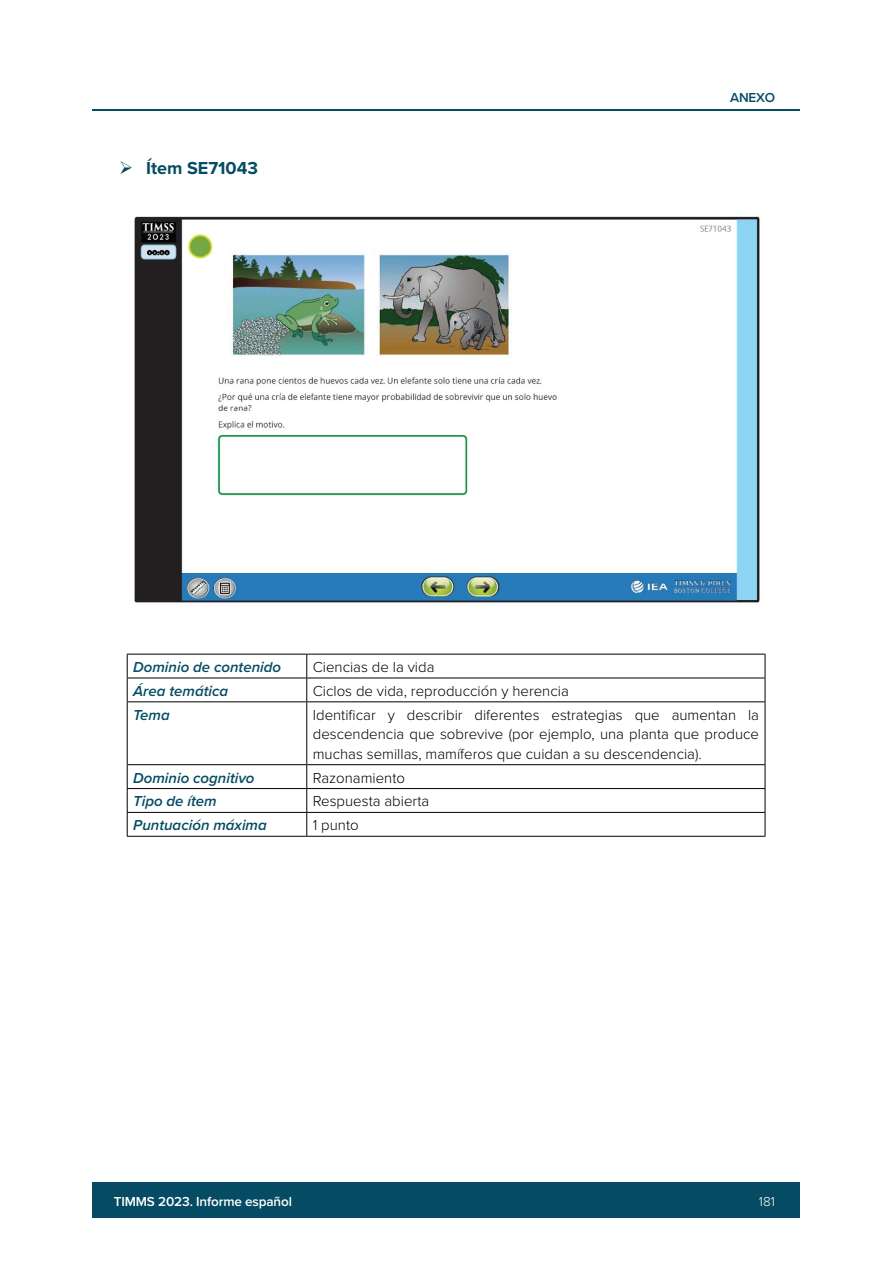
<style>
.page{position:relative;width:893px;height:1263px;background:#fff}
.page>*{position:absolute;margin:0;border:0;box-sizing:border-box;transform-origin:0 0}
.t1{font:700 18px "Proxima Nova";color:#044b63}
.t2{font:300 15px/19.5px "Proxima Nova";color:#000;text-align:justify}
.t3{font:italic 600 15px "Proxima Nova";color:#044b63}
.t4{font:600 13.5px "Proxima Nova";letter-spacing:-.01em;color:#fff}
.t5{font:600 13.5px "Proxima Nova";letter-spacing:-.01em;color:#044b63}
.t6{font:300 13.5px "Proxima Nova";color:#fff}
</style>
<div class="page">
<hr style="left:92px;top:109px;width:708px;height:2px;background:#044b63">
<div style="left:92px;top:1182px;width:708px;height:36px;background:#044b63"></div>
<img style="left:134px;top:216px;width:626px;height:387px">
<hr style="left:127px;top:836px;width:180px;height:1px;background:#000">
<hr style="left:307px;top:836px;width:458px;height:1px;background:#000">
<hr style="left:127px;top:654px;width:180px;height:1px;background:#000">
<hr style="left:307px;top:654px;width:458px;height:1px;background:#000">
<hr style="left:127px;top:678px;width:180px;height:1px;background:#000">
<hr style="left:307px;top:678px;width:458px;height:1px;background:#000">
<hr style="left:127px;top:701px;width:180px;height:1px;background:#000">
<hr style="left:307px;top:701px;width:458px;height:1px;background:#000">
<hr style="left:127px;top:764px;width:180px;height:1px;background:#000">
<hr style="left:307px;top:764px;width:458px;height:1px;background:#000">
<hr style="left:127px;top:788px;width:180px;height:1px;background:#000">
<hr style="left:307px;top:788px;width:458px;height:1px;background:#000">
<hr style="left:127px;top:812px;width:180px;height:1px;background:#000">
<hr style="left:307px;top:812px;width:458px;height:1px;background:#000">
<svg style="left:127px;top:654px;width:1px;height:47px"></svg>
<hr style="left:127px;top:702px;width:1px;height:62px;background:#000">
<svg style="left:127px;top:765px;width:1px;height:71px"></svg>
<svg style="left:306px;top:654px;width:1px;height:47px"></svg>
<svg style="left:765px;top:654px;width:1px;height:47px"></svg>
<hr style="left:306px;top:702px;width:1px;height:62px;background:#000">
<hr style="left:765px;top:702px;width:1px;height:62px;background:#000">
<svg style="left:306px;top:765px;width:1px;height:71px"></svg>
<svg style="left:765px;top:765px;width:1px;height:71px"></svg>
<p class="t1" style="left:119px;top:154px;width:140px">➢ Ítem SE71043</p>
<p class="t5" style="left:730px;top:88px;width:46px">ANEXO</p>
<p class="t3" style="left:133px;top:656px;width:149px">Dominio de contenido</p>
<p class="t2" style="left:313px;top:656px;width:123px">Ciencias de la vida</p>
<p class="t3" style="left:133px;top:680px;width:97px">Área temática</p>
<p class="t2" style="left:313px;top:680px;width:258px">Ciclos de vida, reproducción y herencia</p>
<p class="t3" style="left:133px;top:703px;width:38px">Tema</p>
<p class="t2" style="left:313px;top:704px;width:448px">Identificar y describir diferentes estrategias que aumentan la descendencia que sobrevive (por ejemplo, una planta que produce muchas semillas, mamíferos que cuidan a su descendencia).</p>
<p class="t3" style="left:133px;top:766px;width:123px">Dominio cognitivo</p>
<p class="t2" style="left:313px;top:767px;width:94px">Razonamiento</p>
<p class="t3" style="left:133px;top:790px;width:85px">Tipo de ítem</p>
<p class="t2" style="left:313px;top:791px;width:118px">Respuesta abierta</p>
<p class="t3" style="left:133px;top:814px;width:135px">Puntuación máxima</p>
<p class="t2" style="left:313px;top:815px;width:47px">1 punto</p>
<p class="t4" style="left:114px;top:1192px;width:180px">TIMMS 2023. Informe español</p>
<p class="t6" style="left:759px;top:1192px;width:18px">181</p>
</div>
